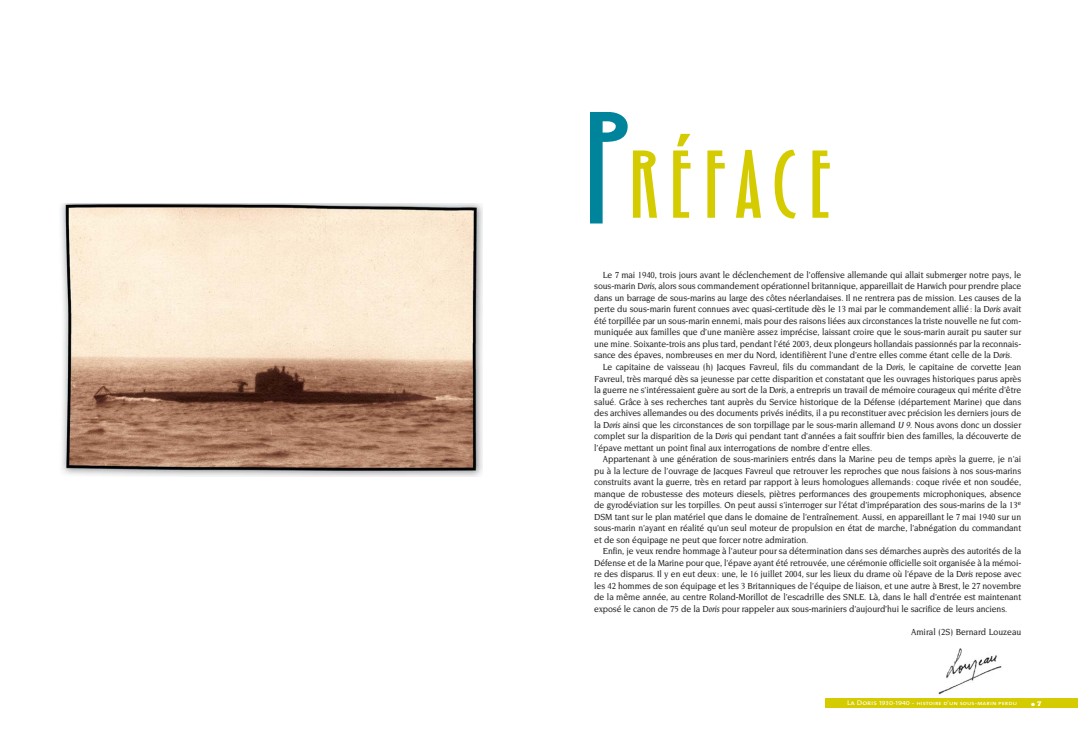
<style>
.page{position:relative;width:1078px;height:738px;background:#fff}
.page>*{position:absolute;margin:0;border:0;box-sizing:border-box;transform-origin:0 0}
.t1{font:88px "Binner Gothic";letter-spacing:.125em;color:#d4cb01;scale:1.2 1}
.t2{font:500 9.5px "Novarese";letter-spacing:-.01em;color:#231f20;scale:.92 1}
.t3{font:900 7.2px "Novarese";color:#fff;scale:1.11 1}
.t4{font:5.9px "The Mix Caps";color:#fff;scale:1.18 1}
.s1{font-size:146px;color:#00849c}
.s2{font-style:italic}
.s3{font-size:6.8px}
</style>
<div class="page">
<img style="left:938px;top:648px;width:64px;height:47px">
<div style="left:825px;top:697px;width:252px;height:10px;background:#d4cb01"></div>
<img style="left:61px;top:203px;width:421px;height:273px">
<h1 class="t1" style="left:585px;top:155px;width:206px"><span class="s1">P</span>RÉFACE</h1>
<p class="t2" style="left:602px;top:271px;width:456px">Le 7 mai 1940, trois jours avant le déclenchement de l’offensive allemande qui allait submerger notre pays, le</p>
<p class="t2" style="left:594px;top:282px;width:465px">sous-marin <span class="s2">Doris</span>, alors sous commandement opérationnel britannique, appareillait de Harwich pour prendre place</p>
<p class="t2" style="left:594px;top:294px;width:465px">dans un barrage de sous-marins au large des côtes néerlandaises. Il ne rentrera pas de mission. Les causes de la</p>
<p class="t2" style="left:594px;top:305px;width:465px">perte du sous-marin furent connues avec quasi-certitude dès le 13 mai par le commandement allié : la <span class="s2">Doris</span> avait</p>
<p class="t2" style="left:594px;top:317px;width:465px">été torpillée par un sous-marin ennemi, mais pour des raisons liées aux circonstances la triste nouvelle ne fut com-</p>
<p class="t2" style="left:594px;top:328px;width:465px">muniquée aux familles que d’une manière assez imprécise, laissant croire que le sous-marin aurait pu sauter sur</p>
<p class="t2" style="left:594px;top:340px;width:465px">une mine. Soixante-trois ans plus tard, pendant l’été 2003, deux plongeurs hollandais passionnés par la reconnais-</p>
<p class="t2" style="left:594px;top:351px;width:456px">sance des épaves, nombreuses en mer du Nord, identifièrent l’une d’entre elles comme étant celle de la <span class="s2">Doris</span>.</p>
<p class="t2" style="left:602px;top:363px;width:456px">Le capitaine de vaisseau (h) Jacques Favreul, fils du commandant de la <span class="s2">Doris</span>, le capitaine de corvette Jean</p>
<p class="t2" style="left:594px;top:374px;width:465px">Favreul, très marqué dès sa jeunesse par cette disparition et constatant que les ouvrages historiques parus après</p>
<p class="t2" style="left:594px;top:386px;width:465px">la guerre ne s’intéressaient guère au sort de la <span class="s2">Doris</span>, a entrepris un travail de mémoire courageux qui mérite d’être</p>
<p class="t2" style="left:594px;top:397px;width:465px">salué. Grâce à ses recherches tant auprès du Service historique de la Défense (département Marine) que dans</p>
<p class="t2" style="left:594px;top:409px;width:465px">des archives allemandes ou des documents privés inédits, il a pu reconstituer avec précision les derniers jours de</p>
<p class="t2" style="left:594px;top:420px;width:465px">la <span class="s2">Doris</span> ainsi que les circonstances de son torpillage par le sous-marin allemand <span class="s2">U 9</span>. Nous avons donc un dossier</p>
<p class="t2" style="left:594px;top:432px;width:465px">complet sur la disparition de la <span class="s2">Doris</span> qui pendant tant d’années a fait souffrir bien des familles, la découverte de</p>
<p class="t2" style="left:594px;top:443px;width:303px">l’épave mettant un point final aux interrogations de nombre d’entre elles.</p>
<p class="t2" style="left:602px;top:455px;width:456px">Appartenant à une génération de sous-mariniers entrés dans la Marine peu de temps après la guerre, je n’ai</p>
<p class="t2" style="left:594px;top:466px;width:465px">pu à la lecture de l’ouvrage de Jacques Favreul que retrouver les reproches que nous faisions à nos sous-marins</p>
<p class="t2" style="left:594px;top:478px;width:465px">construits avant la guerre, très en retard par rapport à leurs homologues allemands : coque rivée et non soudée,</p>
<p class="t2" style="left:594px;top:489px;width:465px">manque de robustesse des moteurs diesels, piètres performances des groupements microphoniques, absence</p>
<p class="t2" style="left:594px;top:501px;width:465px">de gyrodéviation sur les torpilles. On peut aussi s’interroger sur l’état d’impréparation des sous-marins de la 13<sup>e</sup></p>
<p class="t2" style="left:594px;top:512px;width:465px">DSM tant sur le plan matériel que dans le domaine de l’entraînement. Aussi, en appareillant le 7 mai 1940 sur un</p>
<p class="t2" style="left:594px;top:524px;width:465px">sous-marin n’ayant en réalité qu’un seul moteur de propulsion en état de marche, l’abnégation du commandant</p>
<p class="t2" style="left:594px;top:535px;width:234px">et de son équipage ne peut que forcer notre admiration.</p>
<p class="t2" style="left:602px;top:547px;width:456px">Enfin, je veux rendre hommage à l’auteur pour sa détermination dans ses démarches auprès des autorités de la</p>
<p class="t2" style="left:594px;top:558px;width:465px">Défense et de la Marine pour que, l’épave ayant été retrouvée, une cérémonie officielle soit organisée à la mémoi-</p>
<p class="t2" style="left:594px;top:570px;width:465px">re des disparus. Il y en eut deux : une, le 16 juillet 2004, sur les lieux du drame où l’épave de la <span class="s2">Doris</span> repose avec</p>
<p class="t2" style="left:594px;top:581px;width:465px">les 42 hommes de son équipage et les 3 Britanniques de l’équipe de liaison, et une autre à Brest, le 27 novembre</p>
<p class="t2" style="left:594px;top:593px;width:465px">de la même année, au centre Roland-Morillot de l’escadrille des SNLE. Là, dans le hall d’entrée est maintenant</p>
<p class="t2" style="left:594px;top:604px;width:450px">exposé le canon de 75 de la <span class="s2">Doris</span> pour rappeler aux sous-mariniers d’aujourd’hui le sacrifice de leurs anciens<span class="s2">.</span></p>
<p class="t2" style="left:910px;top:627px;width:121px">Amiral (2S) Bernard Louzeau</p>
<p class="t4" style="left:846px;top:699px;width:145px"><span class="s3">La Doris</span> 1930-1940 <span class="s3">-</span> histoire d'un sous-marin perdu</p>
<p class="t3" style="left:1030px;top:699px;width:11px">● 7</p>
</div>
